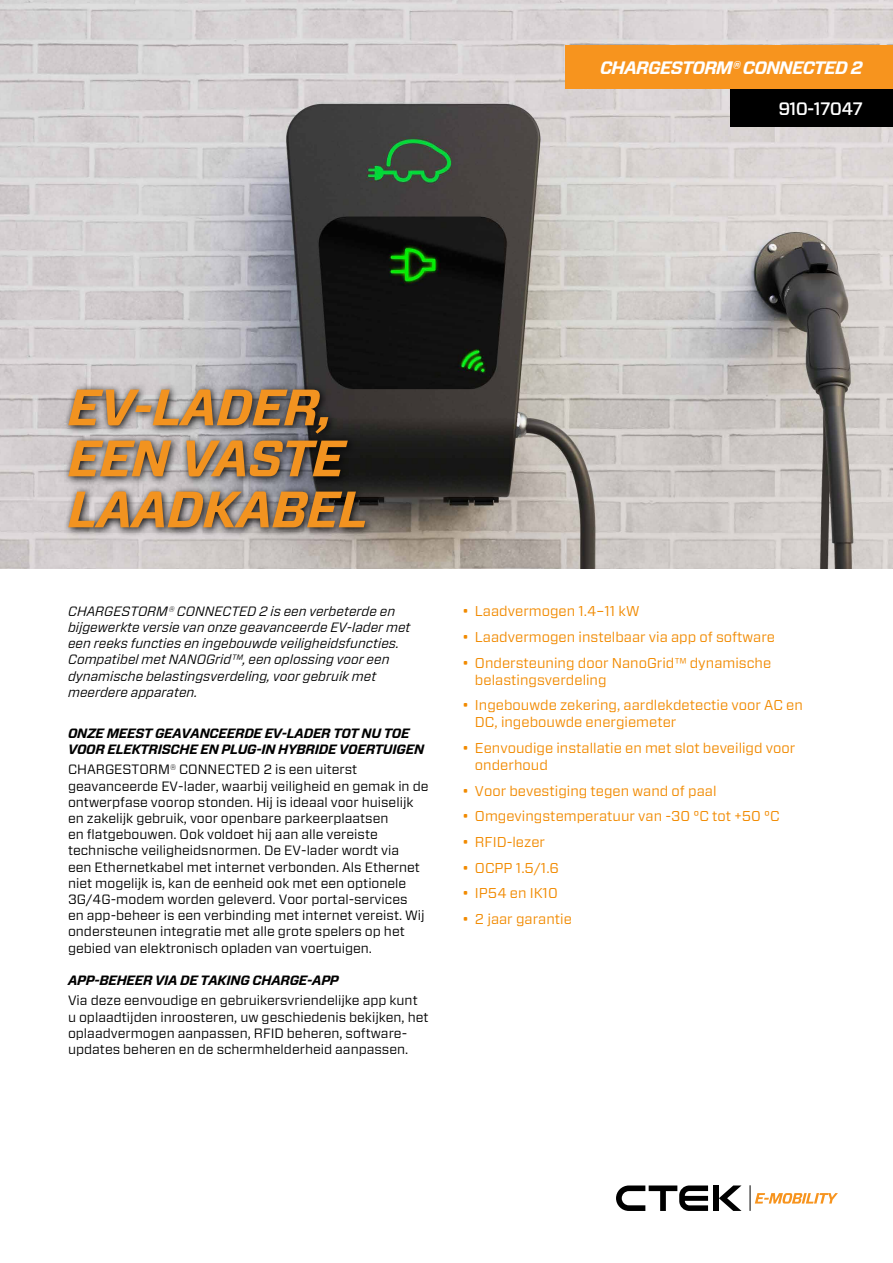
<style>
.page{position:relative;width:893px;height:1263px;background:#fff}
.page>*{position:absolute;margin:0;border:0;box-sizing:border-box;transform-origin:0 0}
.t1{font:italic 700 51px/51px "Forza";letter-spacing:-.01em;color:#f29320}
.t2{font:italic 700 18px "Forza";letter-spacing:-.04em;color:#fff}
.t3{font:500 18px "Forza";letter-spacing:-.04em;color:#fff}
.t4{font:14.25px/17.1px "Forza";color:#f18a00}
.t5{font:13.5px/16.2px "Forza";color:#000}
.t6{font:italic 13.5px/16.2px "Forza";color:#000}
.t7{font:italic 700 13.5px/16.2px "Forza";letter-spacing:-.02em;color:#000}
</style>
<div class="page">
<img style="left:0;top:0;width:893px;height:568px">
<div style="left:713px;top:1185px;width:6px;height:26px;background:#000"></div>
<svg style="left:719px;top:1185px;width:22px;height:26px"></svg>
<svg style="left:616px;top:1185px;width:92px;height:26px"></svg>
<svg style="left:750px;top:1185px;width:88px;height:26px"></svg>
<div style="left:731px;top:89px;width:162px;height:38px;background:#000"></div>
<div style="left:566px;top:45px;width:327px;height:44px;background:#f7941e"></div>
<svg style="left:62px;top:383px;width:313px;height:154px;background:#6c6a6c"></svg>
<h2 class="t2" style="left:600px;top:56px;width:264px">CHARGESTORM® CONNECTED 2</h2>
<h2 class="t3" style="left:778px;top:97px;width:86px">910-17047</h2>
<h1 class="t1" style="left:68px;top:382px;width:302px">EV-LADER,<br>EEN VASTE<br>LAADKABEL</h1>
<p class="t6" style="left:68px;top:603px;width:344px">CHARGESTORM® CONNECTED 2 is een verbeterde en bijgewerkte versie van onze geavanceerde EV-lader met een reeks functies en ingebouwde veiligheidsfuncties.<br>Compatibel met NANOGrid™, een oplossing voor een dynamische belastingsverdeling, voor gebruik met meerdere apparaten.</p>
<p class="t7" style="left:68px;top:725px;width:358px">ONZE MEEST GEAVANCEERDE EV-LADER TOT NU TOE<br>VOOR ELEKTRISCHE EN PLUG-IN HYBRIDE VOERTUIGEN</p>
<p class="t5" style="left:68px;top:761px;width:362px">CHARGESTORM® CONNECTED 2 is een uiterst geavanceerde EV-lader, waarbij veiligheid en gemak in de ontwerpfase voorop stonden. Hij is ideaal voor huiselijk en zakelijk gebruik, voor openbare parkeerplaatsen<br>en flatgebouwen. Ook voldoet hij aan alle vereiste technische veiligheidsnormen. De EV-lader wordt via<br>een Ethernetkabel met internet verbonden. Als Ethernet niet mogelijk is, kan de eenheid ook met een optionele 3G/4G-modem worden geleverd. Voor portal-services<br>en app-beheer is een verbinding met internet vereist. Wij ondersteunen integratie met alle grote spelers op het gebied van elektronisch opladen van voertuigen.</p>
<p class="t7" style="left:68px;top:972px;width:272px">APP-BEHEER VIA DE TAKING CHARGE-APP</p>
<p class="t5" style="left:68px;top:992px;width:362px">Via deze eenvoudige en gebruikersvriendelijke app kunt u oplaadtijden inroosteren, uw geschiedenis bekijken, het oplaadvermogen aanpassen, RFID beheren, software&shy;updates beheren en de schermhelderheid aanpassen.</p>
<p class="t4" style="left:462px;top:603px;width:179px">• Laadvermogen 1.4–11 kW</p>
<p class="t4" style="left:462px;top:628px;width:314px">• Laadvermogen instelbaar via app of software</p>
<p class="t4" style="left:475px;top:654px;width:298px;text-indent:-13px">• Ondersteuning door NanoGrid™ dynamische belastingsverdeling</p>
<p class="t4" style="left:475px;top:696px;width:329px;text-indent:-13px">• Ingebouwde zekering, aardlekdetectie voor AC en<br>DC, ingebouwde energiemeter</p>
<p class="t4" style="left:475px;top:739px;width:322px;text-indent:-13px">• Eenvoudige installatie en met slot beveiligd voor onderhoud</p>
<p class="t4" style="left:462px;top:782px;width:256px">• Voor bevestiging tegen wand of paal</p>
<p class="t4" style="left:462px;top:807px;width:319px">• Omgevingstemperatuur van -30 °C tot +50 °C</p>
<p class="t4" style="left:462px;top:833px;width:84px">• RFID-lezer</p>
<p class="t4" style="left:462px;top:859px;width:98px">• OCPP 1.5/1.6</p>
<p class="t4" style="left:462px;top:884px;width:97px">• IP54 en IK10</p>
<p class="t4" style="left:462px;top:910px;width:111px">• 2 jaar garantie</p>
</div>
